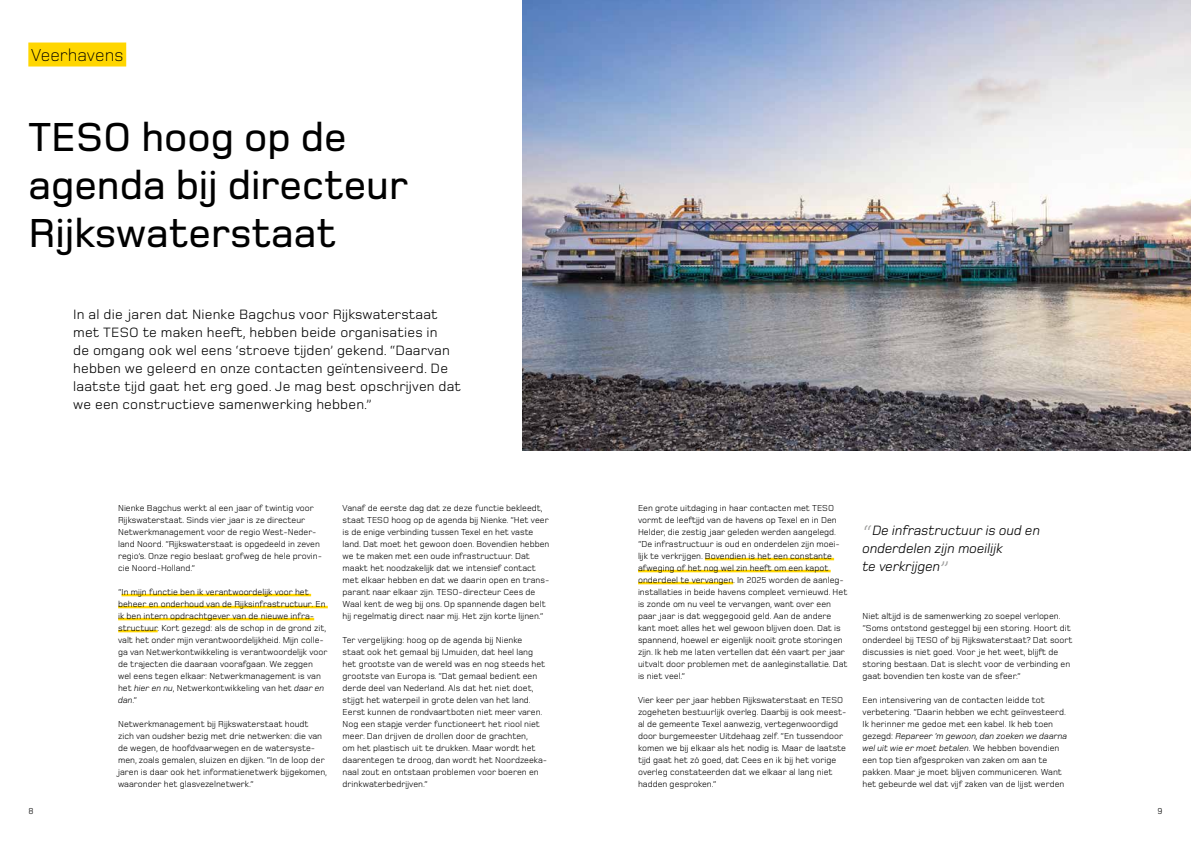
<style>
.page{position:relative;width:1191px;height:842px;background:#fff}
.page>*{position:absolute;margin:0;border:0;box-sizing:border-box;transform-origin:0 0}
.t1{font:500 42px/48px "Foundry Monoline OT3";color:#000}
.t2{font:300 18px "Foundry Monoline OT2";color:#000}
.t3{font:14px/18px "Foundry Monoline OT3";letter-spacing:.01em;color:#000}
.t4{font:italic 14px/18px "Foundry Monoline OT3";color:#000}
.t5{font:9px/12px "Foundry Monoline OT2";color:#000}
.s1{font-style:italic}
.s2{font-size:22px;color:#9d9d9c}
</style>
<div class="page">
<div style="left:28px;top:43px;width:98px;height:24px;background:#ffd600"></div>
<img style="left:522px;top:0;width:669px;height:451px">
<hr style="left:121px;top:594px;width:190px;height:2px;background:#ffd600">
<hr style="left:118px;top:606px;width:210px;height:2px;background:#ffd600">
<hr style="left:118px;top:618px;width:196px;height:2px;background:#ffd600">
<hr style="left:118px;top:630px;width:40px;height:2px;background:#ffd600">
<hr style="left:705px;top:558px;width:129px;height:2px;background:#ffd600">
<hr style="left:638px;top:570px;width:192px;height:2px;background:#ffd600">
<hr style="left:638px;top:582px;width:95px;height:2px;background:#ffd600">
<h2 class="t2" style="left:31px;top:42px;width:94px">Veerhavens</h2>
<h1 class="t1" style="left:28px;top:110px;width:381px">TESO hoog op de agenda bij directeur<br>Rijkswaterstaat</h1>
<p class="t3" style="left:73px;top:304px;width:389px">In al die jaren dat Nienke Bagchus voor Rijkswaterstaat met TESO te maken heeft, hebben beide organisaties in<br>de omgang ook wel eens ‘stroeve tijden’ gekend. “Daarvan hebben we geleerd en onze contacten geïntensiveerd. De laatste tijd gaat het erg goed. Je mag best opschrijven dat we een constructieve samenwerking hebben.”</p>
<p class="t5" style="left:118px;top:501px;width:205px">Nienke Bagchus werkt al een jaar of twintig voor Rijkswaterstaat. Sinds vier jaar is ze directeur Netwerkmanagement voor de regio West-Neder&shy;land Noord. “Rijkswaterstaat is opgedeeld in zeven regio’s. Onze regio beslaat grofweg de hele provin&shy;cie Noord-Holland.”</p>
<p class="t5" style="left:118px;top:585px;width:211px">“In mijn functie ben ik verantwoordelijk voor het beheer en onderhoud van de Rijksinfrastructuur. En ik ben intern opdrachtgever van de nieuwe infra&shy;structuur. Kort gezegd: als de schop in de grond zit, valt het onder mijn verantwoordelijkheid. Mijn colle&shy;ga van Netwerkontwikkeling is verantwoordelijk voor de trajecten die daaraan voorafgaan. We zeggen wel eens tegen elkaar: Netwerkmanagement is van het <span class="s1">hier en nu</span>, Netwerkontwikkeling van het <span class="s1">daar en dan</span>.”</p>
<p class="t5" style="left:118px;top:717px;width:210px">Netwerkmanagement bij Rijkswaterstaat houdt<br>zich van oudsher bezig met drie netwerken: die van de wegen, de hoofdvaarwegen en de watersyste&shy;men, zoals gemalen, sluizen en dijken. “In de loop der jaren is daar ook het informatienetwerk bijgekomen, waaronder het glasvezelnetwerk.”</p>
<p class="t5" style="left:343px;top:501px;width:208px">Vanaf de eerste dag dat ze deze functie bekleedt, staat TESO hoog op de agenda bij Nienke. “Het veer is de enige verbinding tussen Texel en het vaste land. Dat moet het gewoon doen. Bovendien hebben we te maken met een oude infrastructuur. Dat maakt het noodzakelijk dat we intensief contact met elkaar hebben en dat we daarin open en trans&shy;parant naar elkaar zijn. TESO-directeur Cees de Waal kent de weg bij ons. Op spannende dagen belt hij regelmatig direct naar mij. Het zijn korte lijnen.”</p>
<p class="t5" style="left:343px;top:633px;width:206px">Ter vergelijking: hoog op de agenda bij Nienke<br>staat ook het gemaal bij IJmuiden, dat heel lang het grootste van de wereld was en nog steeds het grootste van Europa is. “Dat gemaal bedient een derde deel van Nederland. Als dat het niet doet, stijgt het waterpeil in grote delen van het land.<br>Eerst kunnen de rondvaartboten niet meer varen.<br>Nog een stapje verder functioneert het riool niet meer. Dan drijven de drollen door de grachten,<br>om het plastisch uit te drukken. Maar wordt het daarentegen te droog, dan wordt het Noordzeeka&shy;naal zout en ontstaan problemen voor boeren en drinkwaterbedrijven.”</p>
<p class="t5" style="left:638px;top:501px;width:211px">Een grote uitdaging in haar contacten met TESO vormt de leeftijd van de havens op Texel en in Den Helder, die zestig jaar geleden werden aangelegd. “De infrastructuur is oud en onderdelen zijn moei&shy;lijk te verkrijgen. Bovendien is het een constante afweging of het nog wel zin heeft om een kapot onderdeel te vervangen. In 2025 worden de aanleg&shy;installaties in beide havens compleet vernieuwd. Het is zonde om nu veel te vervangen, want over een paar jaar is dat weggegooid geld. Aan de andere kant moet alles het wel gewoon blijven doen. Dat is spannend, hoewel er eigenlijk nooit grote storingen zijn. Ik heb me laten vertellen dat één vaart per jaar uitvalt door problemen met de aanleginstallatie. Dat is niet veel.”</p>
<p class="t5" style="left:638px;top:693px;width:210px">Vier keer per jaar hebben Rijkswaterstaat en TESO zogeheten bestuurlijk overleg. Daarbij is ook meest&shy;al de gemeente Texel aanwezig, vertegenwoordigd door burgemeester Uitdehaag zelf. “En tussendoor komen we bij elkaar als het nodig is. Maar de laatste tijd gaat het zó goed, dat Cees en ik bij het vorige overleg constateerden dat we elkaar al lang niet hadden gesproken.”</p>
<h3 class="t4" style="left:862px;top:520px;width:179px"><span class="s2">“</span>De infrastructuur is oud en onderdelen zijn moeilijk<br>te verkrijgen<span class="s2">”</span></h3>
<p class="t5" style="left:862px;top:609px;width:212px">Niet altijd is de samenwerking zo soepel verlopen. “Soms ontstond gesteggel bij een storing. Hoort dit onderdeel bij TESO of bij Rijkswaterstaat? Dat soort discussies is niet goed. Voor je het weet, blijft de storing bestaan. Dat is slecht voor de verbinding en gaat bovendien ten koste van de sfeer.”</p>
<p class="t5" style="left:862px;top:693px;width:206px">Een intensivering van de contacten leidde tot verbetering. “Daarin hebben we echt geïnvesteerd.<br>Ik herinner me gedoe met een kabel. Ik heb toen gezegd: <span class="s1">Repareer ‘m gewoon, dan zoeken we daarna wel uit wie er moet betalen</span>. We hebben bovendien een top tien afgesproken van zaken om aan te pakken. Maar je moet blijven communiceren. Want het gebeurde wel dat vijf zaken van de lijst werden</p>
<p class="t5" style="left:28px;top:804px;width:7px">8</p>
<p class="t5" style="left:1157px;top:804px;width:7px">9</p>
</div>
